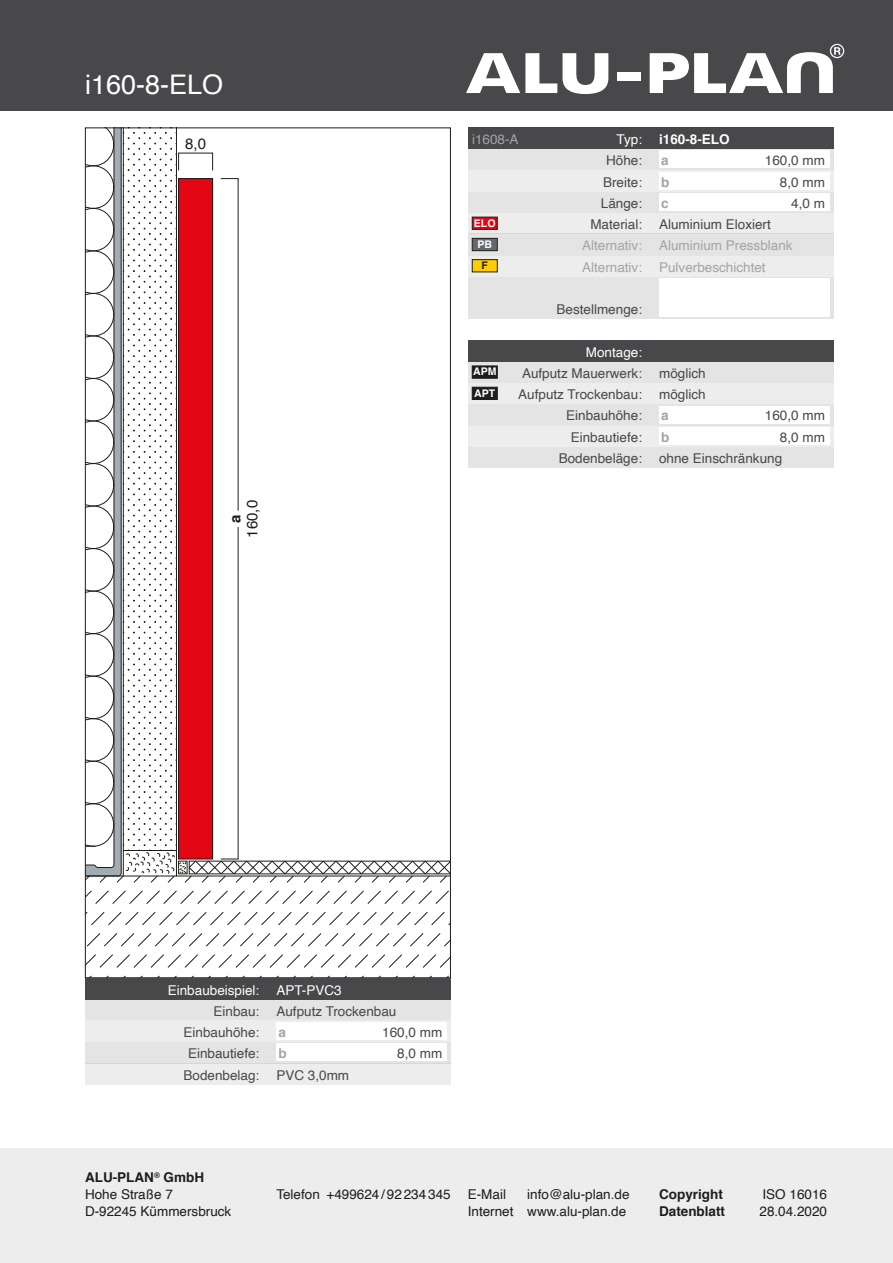
<style>
.page{position:relative;width:893px;height:1263px;background:#fff}
.page>*{position:absolute;margin:0;border:0;box-sizing:border-box;transform-origin:0 0}
.t1{font:27px "Helvetica";color:#fff}
.t2{font:15px "Helvetica";color:#1d1d1b}
.t3{font:700 15px "Helvetica";color:#1d1d1b}
.t4{font:13.5px "Helvetica";color:#48484a}
.t5{font:13.5px/17px "Helvetica";color:#1d1d1b}
.t6{font:13.5px "Helvetica";color:#a4a4a6}
.t7{font:13.5px "Helvetica";color:#fff}
.t8{font:700 13.5px "Helvetica";color:#1d1d1b}
.t9{font:700 13.5px "Helvetica";color:#fff}
.t10{font:700 13.5px "Helvetica";color:#a4a4a6}
.t11{font:13.5px "Helvetica";color:#a4a4a7}
.t12{font:700 10.5px/21.3px "Helvetica";color:#fff}
.t13{font:700 10.5px "Helvetica";color:#1d1d1b}
.s1{font-weight:700}
</style>
<div class="page">
<div style="left:0;top:1148px;width:893px;height:115px;background:#ededee"></div>
<div style="left:0;top:0;width:893px;height:111px;background:#48484a"></div>
<svg style="left:87px;top:890px;width:362px;height:14px"></svg>
<svg style="left:87px;top:912px;width:362px;height:14px"></svg>
<svg style="left:87px;top:933px;width:362px;height:14px"></svg>
<svg style="left:87px;top:954px;width:362px;height:14px"></svg>
<svg style="left:90px;top:975px;width:359px;height:1px"></svg>
<svg style="left:87px;top:130px;width:362px;height:753px"></svg>
<hr style="left:179px;top:153px;width:34px;height:1px;background:#1d1d1b">
<div style="left:468px;top:361px;width:365px;height:22px;background:#e4e4e5"></div>
<div style="left:468px;top:446px;width:365px;height:22px;background:#e4e4e5"></div>
<div style="left:468px;top:425px;width:365px;height:21px;background:#ededee"></div>
<div style="left:659px;top:427px;width:170px;height:17px;background:#fff"></div>
<svg style="left:468px;top:383px;width:365px;height:42px;background:#e9e9ea"></svg>
<div style="left:659px;top:406px;width:170px;height:17px;background:#fff"></div>
<div style="left:468px;top:340px;width:365px;height:21px;background:#48484a"></div>
<div style="left:85px;top:999px;width:366px;height:21px;background:#e4e4e5"></div>
<svg style="left:85px;top:1020px;width:366px;height:64px"></svg>
<div style="left:276px;top:1023px;width:170px;height:17px;background:#fff"></div>
<div style="left:85px;top:978px;width:366px;height:21px;background:#48484a"></div>
<div style="left:468px;top:276px;width:365px;height:43px;background:#e4e4e5"></div>
<div style="left:659px;top:279px;width:170px;height:38px;background:#fff"></div>
<div style="left:468px;top:255px;width:365px;height:21px;background:#ededee"></div>
<svg style="left:468px;top:213px;width:365px;height:42px;background:#e7e7e8"></svg>
<div style="left:468px;top:191px;width:365px;height:22px;background:#e4e4e5"></div>
<div style="left:659px;top:193px;width:170px;height:17px;background:#fff"></div>
<div style="left:468px;top:170px;width:365px;height:21px;background:#ededee"></div>
<div style="left:659px;top:172px;width:170px;height:17px;background:#fff"></div>
<div style="left:468px;top:149px;width:365px;height:21px;background:#e4e4e5"></div>
<div style="left:659px;top:151px;width:170px;height:17px;background:#fff"></div>
<div style="left:468px;top:128px;width:365px;height:21px;background:#48484a"></div>
<div style="left:472px;top:366px;width:25px;height:12px;background:#1d1d1b"></div>
<div style="left:472px;top:387px;width:25px;height:13px;background:#1d1d1b;border:1px solid #1d1d1b"></div>
<div style="left:472px;top:259px;width:25px;height:13px;background:#fc0;border:1px solid #1d1d1b"></div>
<div style="left:472px;top:238px;width:25px;height:13px;background:#65686f;border:1px solid #1d1d1b"></div>
<div style="left:472px;top:217px;width:25px;height:13px;background:#e30614;border:1px solid #1d1d1b"></div>
<svg style="left:650px;top:44px;width:194px;height:49px"></svg>
<div style="left:617px;top:72px;width:23px;height:9px;background:#fff"></div>
<svg style="left:466px;top:53px;width:142px;height:41px"></svg>
<h1 class="t1" style="left:85px;top:63px;width:140px">i160-8-ELO</h1>
<p class="t2" style="left:185px;top:132px;width:22px">8,0</p>
<p class="t2" style="left:241px;top:538px;width:39px;rotate:-90deg">160,0</p>
<p class="t3" style="left:223px;top:523px;width:10px;rotate:-90deg">a</p>
<p class="t11" style="left:472px;top:129px;width:48px">i1608-A</p>
<p class="t7" style="left:617px;top:129px;width:27px">Typ:</p>
<p class="t9" style="left:659px;top:128px;width:72px">i160-8-ELO</p>
<p class="t4" style="left:606px;top:150px;width:38px">Höhe:</p>
<p class="t10" style="left:661px;top:150px;width:9px">a</p>
<p class="t4" style="left:765px;top:150px;width:62px">160,0 mm</p>
<p class="t4" style="left:603px;top:171px;width:41px">Breite:</p>
<p class="t10" style="left:661px;top:171px;width:10px">b</p>
<p class="t4" style="left:780px;top:171px;width:47px">8,0 mm</p>
<p class="t4" style="left:601px;top:193px;width:43px">Länge:</p>
<p class="t10" style="left:661px;top:192px;width:9px">c</p>
<p class="t4" style="left:791px;top:193px;width:35px">4,0 m</p>
<p class="t12" style="left:474px;top:212px;width:23px">ELO</p>
<p class="t4" style="left:590px;top:214px;width:53px">Material:</p>
<p class="t4" style="left:659px;top:214px;width:113px">Aluminium Eloxiert</p>
<p class="t12" style="left:477px;top:234px;width:16px">PB</p>
<p class="t6" style="left:582px;top:235px;width:62px">Alternativ:</p>
<p class="t6" style="left:659px;top:235px;width:135px">Aluminium Pressblank</p>
<p class="t13" style="left:482px;top:257px;width:8px">F</p>
<p class="t6" style="left:582px;top:256px;width:62px">Alternativ:</p>
<p class="t6" style="left:659px;top:256px;width:108px">Pulverbeschichtet</p>
<p class="t4" style="left:557px;top:299px;width:87px">Bestellmenge:</p>
<p class="t12" style="left:473px;top:361px;width:25px">APM<br>APT</p>
<p class="t7" style="left:586px;top:342px;width:58px">Montage:</p>
<p class="t4" style="left:518px;top:384px;width:125px">Aufputz Trockenbau:</p>
<p class="t4" style="left:659px;top:384px;width:48px">möglich</p>
<p class="t4" style="left:522px;top:363px;width:122px">Aufputz Mauerwerk:</p>
<p class="t4" style="left:659px;top:363px;width:48px">möglich</p>
<p class="t4" style="left:566px;top:405px;width:77px">Einbauhöhe:</p>
<p class="t10" style="left:661px;top:405px;width:9px">a</p>
<p class="t4" style="left:765px;top:405px;width:62px">160,0 mm</p>
<p class="t4" style="left:571px;top:427px;width:73px">Einbautiefe:</p>
<p class="t10" style="left:661px;top:426px;width:10px">b</p>
<p class="t4" style="left:780px;top:427px;width:47px">8,0 mm</p>
<p class="t4" style="left:559px;top:448px;width:85px">Bodenbeläge:</p>
<p class="t4" style="left:659px;top:448px;width:125px">ohne Einschränkung</p>
<p class="t7" style="left:168px;top:979px;width:93px">Einbaubeispiel:</p>
<p class="t4" style="left:214px;top:1001px;width:47px">Einbau:</p>
<p class="t7" style="left:276px;top:979px;width:67px">APT-PVC3</p>
<p class="t4" style="left:276px;top:1001px;width:122px">Aufputz Trockenbau</p>
<p class="t4" style="left:184px;top:1022px;width:77px">Einbauhöhe:</p>
<p class="t10" style="left:279px;top:1021px;width:9px">a</p>
<p class="t4" style="left:382px;top:1022px;width:62px">160,0 mm</p>
<p class="t4" style="left:188px;top:1043px;width:73px">Einbautiefe:</p>
<p class="t10" style="left:279px;top:1043px;width:10px">b</p>
<p class="t4" style="left:397px;top:1043px;width:47px">8,0 mm</p>
<p class="t4" style="left:184px;top:1064px;width:77px">Bodenbelag:</p>
<p class="t4" style="left:276px;top:1064px;width:74px">PVC 3,0mm</p>
<p class="t5" style="left:85px;top:1169px;width:148px"><span class="s1">ALU-PLAN</span><sup>®</sup> <span class="s1">GmbH<br></span>Hohe Straße 7<br>D-92245 Kümmersbruck</p>
<p class="t5" style="left:276px;top:1186px;width:176px">Telefon +499624 /92234345</p>
<p class="t8" style="left:659px;top:1183px;width:65px">Copyright</p>
<p class="t5" style="left:762px;top:1186px;width:66px">ISO 16016</p>
<p class="t8" style="left:659px;top:1200px;width:68px">Datenblatt</p>
<p class="t5" style="left:759px;top:1203px;width:69px">28.04.2020</p>
<p class="t5" style="left:468px;top:1186px;width:163px;text-align:right">info@alu-plan.de<br>Internet www.alu-plan.de</p>
<p class="t5" style="left:468px;top:1186px;width:40px">E-Mail</p>
</div>
